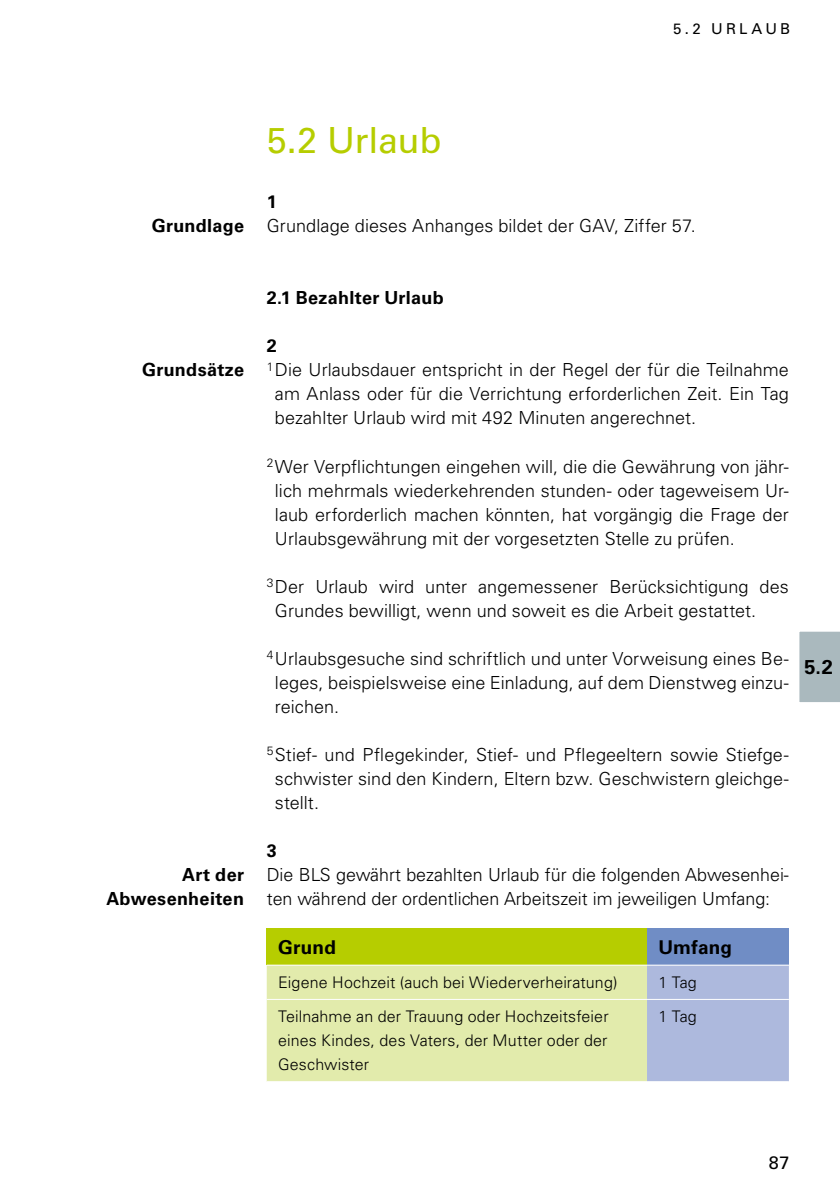
<style>
.page{position:relative;width:840px;height:1191px;background:#fff}
.page>*{position:absolute;margin:0;border:0;box-sizing:border-box;transform-origin:0 0}
._02_Abschnitt{font:36px "Univers LT Std";color:#b6cd00}
.t1{font:700 20px "Univers LT Std";color:#000}
.z_Tabelle_Body{font:700 19px "Univers LT Std";letter-spacing:.01em;color:#000}
._04_Copy__9pt{font:300 18px/24px "Univers LT Std";color:#000;text-align:justify}
._00_Marginalien{font:700 18px/24px "Univers LT Std";letter-spacing:.015em;color:#000;text-align:right}
._03_Subhead__9pt{font:700 18px "Univers LT Std";letter-spacing:.015em;color:#000}
._03_Subhead__9pt__Za{font:700 18px "Univers LT Std";color:#000}
.t2{font:18px "Univers LT Std";color:#000}
.z_Tabelle_Body-2{font:300 16px/24px "Univers LT Std";letter-spacing:.01em;color:#000;text-align:justify}
.t3{font:15px "Univers LT Std";color:#000}
</style>
<div class="page">
<div style="left:266px;top:928px;width:380px;height:37px;background:#b6cd00"></div>
<div style="left:646px;top:928px;width:142px;height:37px;background:#708dc5"></div>
<div style="left:266px;top:965px;width:380px;height:116px;background:#e2ebac"></div>
<div style="left:646px;top:965px;width:142px;height:116px;background:#adb9dd"></div>
<hr style="left:266px;top:999px;width:380px;height:1px;background:#fff">
<hr style="left:646px;top:999px;width:142px;height:1px;background:#fff">
<hr style="left:266px;top:964px;width:380px;height:1px;background:#fff">
<hr style="left:646px;top:964px;width:142px;height:1px;background:#fff">
<div style="left:799px;top:631px;width:40px;height:71px;background:#aab9be"></div>
<p class="t3" style="left:672px;top:19px;width:116px">5.2 Ur laub</p>
<h4 class="_00_Marginalien" style="left:152px;top:214px;width:94px">Grundlage</h4>
<h4 class="_00_Marginalien" style="left:142px;top:358px;width:103px">Grundsätze</h4>
<h4 class="_00_Marginalien" style="left:106px;top:862px;width:139px">Art der<br>Abwesenheiten</h4>
<h2 class="_02_Abschnitt" style="left:266px;top:119px;width:176px">5.2 Urlaub</h2>
<p class="_03_Subhead__9pt__Za" style="left:266px;top:191px;width:12px">1</p>
<p class="_04_Copy__9pt" style="left:266px;top:214px;width:430px">Grundlage dieses Anhanges bildet der GAV, Ziffer 57.</p>
<h3 class="_03_Subhead__9pt" style="left:266px;top:287px;width:178px">2.1 Bezahlter Urlaub</h3>
<p class="_03_Subhead__9pt__Za" style="left:266px;top:335px;width:12px">2</p>
<p class="_04_Copy__9pt" style="left:275px;top:358px;width:515px;text-indent:-8px"><sup>1</sup> Die Urlaubsdauer entspricht in der Regel der für die Teilnahme am Anlass oder für die Verrichtung erforderlichen Zeit. Ein Tag bezahlter Urlaub wird mit 492 Minuten angerechnet.</p>
<p class="_04_Copy__9pt" style="left:275px;top:454px;width:515px;text-indent:-8px"><sup>2</sup> Wer Verpflichtungen eingehen will, die die Gewährung von jähr&shy;lich mehrmals wiederkehrenden stunden- oder tageweisem Ur&shy;laub erforderlich machen könnten, hat vorgängig die Frage der Urlaubsgewährung mit der vorgesetzten Stelle zu prüfen.</p>
<p class="_04_Copy__9pt" style="left:275px;top:574px;width:515px;text-indent:-8px"><sup>3</sup> Der Urlaub wird unter angemessener Berücksichtigung des<br>Grundes bewilligt, wenn und soweit es die Arbeit gestattet.</p>
<p class="_04_Copy__9pt" style="left:275px;top:646px;width:515px;text-indent:-8px"><sup>4</sup> Urlaubsgesuche sind schriftlich und unter Vorweisung eines Be&shy;leges, beispielsweise eine Einladung, auf dem Dienstweg einzu&shy;reichen.</p>
<p class="_04_Copy__9pt" style="left:275px;top:742px;width:515px;text-indent:-8px"><sup>5</sup> Stief- und Pflegekinder, Stief- und Pflegeeltern sowie Stiefge&shy;schwister sind den Kindern, Eltern bzw. Geschwistern gleichge&shy;stellt.</p>
<p class="_03_Subhead__9pt__Za" style="left:266px;top:839px;width:12px">3</p>
<p class="_04_Copy__9pt" style="left:266px;top:862px;width:523px">Die BLS gewährt bezahlten Urlaub für die folgenden Abwesenhei&shy;ten während der ordentlichen Arbeitszeit im jeweiligen Umfang:</p>
<p class="z_Tabelle_Body" style="left:278px;top:936px;width:60px">Grund</p>
<p class="z_Tabelle_Body" style="left:658px;top:936px;width:75px">Umfang</p>
<p class="z_Tabelle_Body-2" style="left:278px;top:970px;width:341px">Eigene Hochzeit (auch bei Wiederverheiratung)</p>
<p class="z_Tabelle_Body-2" style="left:658px;top:970px;width:40px">1 Tag</p>
<p class="z_Tabelle_Body-2" style="left:278px;top:1004px;width:332px">Teilnahme an der Trauung oder Hochzeitsfeier eines Kindes, des Vaters, der Mutter oder der Geschwister</p>
<p class="z_Tabelle_Body-2" style="left:658px;top:1004px;width:40px">1 Tag</p>
<p class="t1" style="left:804px;top:655px;width:30px">5.2</p>
<p class="t2" style="left:768px;top:1151px;width:22px">87</p>
</div>
